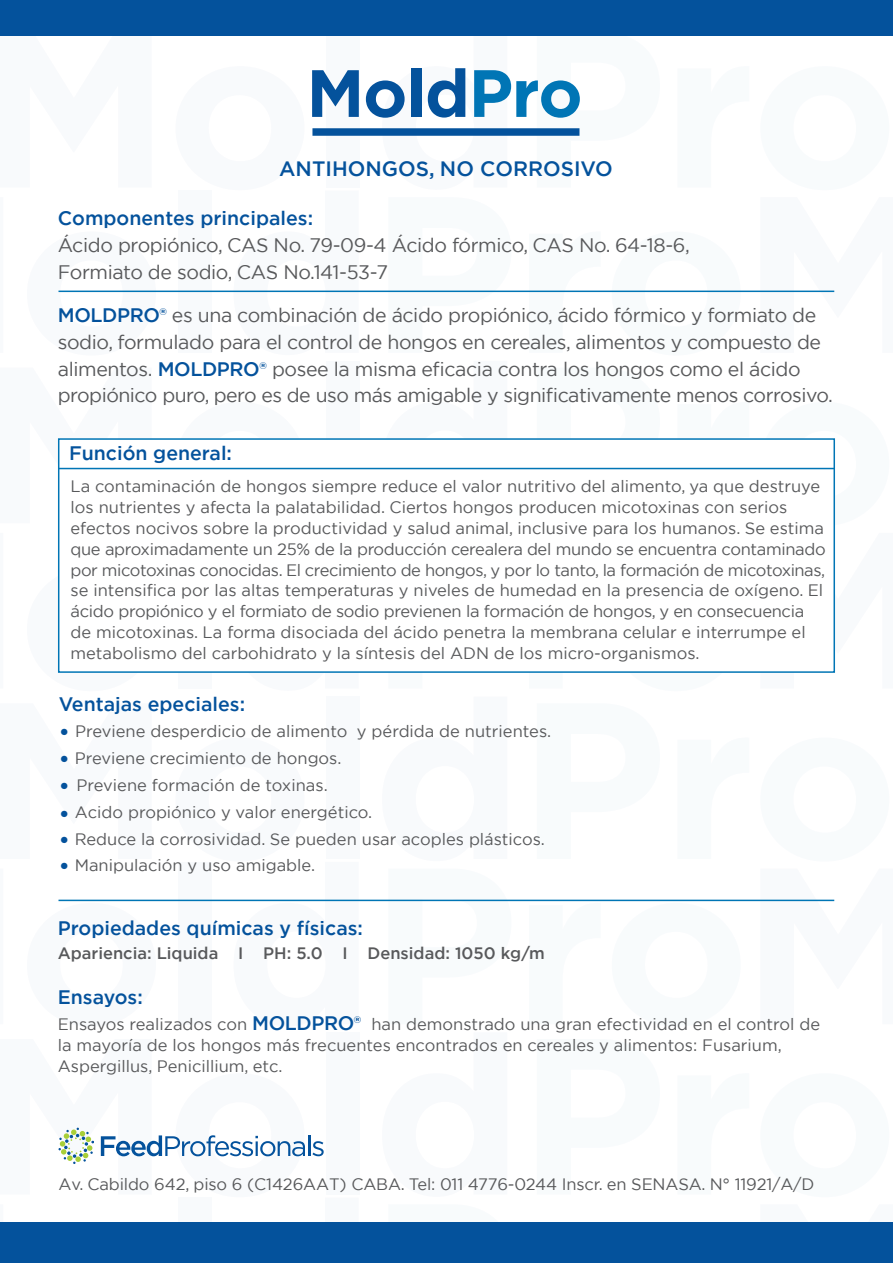
<style>
.page{position:relative;width:893px;height:1263px;background:#fff}
.page>*{position:absolute;margin:0;border:0;box-sizing:border-box;transform-origin:0 0}
.t1{font:500 20.7px "Gotham";color:#04529c}
.t2{font:19.5px/26.8px "Gotham";letter-spacing:-.02em;color:#58595b}
.t3{font:500 19.5px "Gotham";color:#04529c}
.t4{font:16.5px/20.9px "Gotham";color:#58595b}
.t5{font:500 16.5px "Gotham";color:#58595b}
.s1{font-weight:500;color:#04529c}
.s2{font-weight:500;font-size:22.5px;color:#04529c}
.s3{font-weight:500;font-size:19.5px;color:#04529c}
</style>
<div class="page">
<div style="left:326px;top:32px;width:34px;height:156px;background:#f8fafc"></div>
<svg style="left:58px;top:290px;width:98px;height:3px"></svg>
<svg style="left:388px;top:290px;width:123px;height:3px"></svg>
<svg style="left:529px;top:290px;width:72px;height:3px"></svg>
<svg style="left:612px;top:290px;width:129px;height:3px"></svg>
<svg style="left:760px;top:290px;width:75px;height:3px"></svg>
<div style="left:326px;top:361px;width:34px;height:162px;background:#f8fafc"></div>
<svg style="left:57px;top:576px;width:1px;height:97px"></svg>
<div style="left:326px;top:696px;width:34px;height:163px;background:#f8fafc"></div>
<svg style="left:175px;top:899px;width:184px;height:3px"></svg>
<svg style="left:388px;top:899px;width:123px;height:3px"></svg>
<svg style="left:760px;top:899px;width:75px;height:3px"></svg>
<div style="left:326px;top:1032px;width:34px;height:163px;background:#f8fafc"></div>
<div style="left:0;top:0;width:893px;height:36px;background:#04529c"></div>
<div style="left:0;top:1222px;width:893px;height:41px;background:#04529c"></div>
<svg style="left:175px;top:70px;width:184px;height:223px"></svg>
<svg style="left:366px;top:68px;width:214px;height:68px"></svg>
<div style="left:312px;top:128px;width:267px;height:8px;background:#04529c"></div>
<svg style="left:58px;top:1127px;width:266px;height:37px"></svg>
<div style="left:58px;top:438px;width:777px;height:235px;background:#fff;border:2px solid #0075b5"></div>
<hr style="left:58px;top:468px;width:776px;height:1px;background:#0075b5">
<hr style="left:58px;top:291px;width:776px;height:1px;background:#0075b5">
<hr style="left:58px;top:900px;width:776px;height:1px;background:#0075b5">
<p class="t1" style="left:279px;top:155px;width:335px">ANTIHONGOS, NO CORROSIVO</p>
<p class="t3" style="left:58px;top:206px;width:257px">Componentes principales:</p>
<p class="t2" style="left:58px;top:231px;width:634px">Ácido propiónico, CAS No. 79-09-4 Ácido fórmico, CAS No. 64-18-6,<br>Formiato de sodio, CAS No.141-53-7</p>
<p class="t2" style="left:58px;top:301px;width:776px"><span class="s1">MOLDPRO®</span> es una combinación de ácido propiónico, ácido fórmico y formiato de sodio, formulado para el control de hongos en cereales, alimentos y compuesto de alimentos. <span class="s1">MOLDPRO®</span> posee la misma eficacia contra los hongos como el ácido propiónico puro, pero es de uso más amigable y significativamente menos corrosivo.</p>
<p class="t3" style="left:69px;top:440px;width:165px">Función general:</p>
<p class="t4" style="left:70px;top:476px;width:757px">La contaminación de hongos siempre reduce el valor nutritivo del alimento, ya que destruye los nutrientes y afecta la palatabilidad. Ciertos hongos producen micotoxinas con serios efectos nocivos sobre la productividad y salud animal, inclusive para los humanos. Se estima que aproximadamente un 25% de la producción cerealera del mundo se encuentra contaminado por micotoxinas conocidas. El crecimiento de hongos, y por lo tanto, la formación de micotoxinas, se intensifica por las altas temperaturas y niveles de humedad en la presencia de oxígeno. El ácido propiónico y el formiato de sodio previenen la formación de hongos, y en consecuencia de micotoxinas. La forma disociada del ácido penetra la membrana celular e interrumpe el metabolismo del carbohidrato y la síntesis del ADN de los micro-organismos.</p>
<p class="t3" style="left:59px;top:691px;width:188px">Ventajas epeciales:</p>
<p class="t4" style="left:59px;top:721px;width:494px"><span class="s2">•</span> Previene desperdicio de alimento y pérdida de nutrientes.</p>
<p class="t4" style="left:59px;top:747px;width:284px"><span class="s2">•</span> Previene crecimiento de hongos.</p>
<p class="t4" style="left:59px;top:774px;width:270px"><span class="s2">•</span> Previene formación de toxinas.</p>
<p class="t4" style="left:59px;top:801px;width:315px"><span class="s2">•</span> Acido propiónico y valor energético.</p>
<p class="t4" style="left:59px;top:828px;width:488px"><span class="s2">•</span> Reduce la corrosividad. Se pueden usar acoples plásticos.</p>
<p class="t4" style="left:59px;top:855px;width:258px"><span class="s2">•</span> Manipulación y uso amigable.</p>
<p class="t3" style="left:58px;top:915px;width:307px">Propiedades químicas y físicas:</p>
<p class="t5" style="left:58px;top:942px;width:488px">Apariencia: Liquida I PH: 5.0 I Densidad: 1050 kg/m</p>
<p class="t3" style="left:58px;top:984px;width:87px">Ensayos:</p>
<p class="t4" style="left:58px;top:1014px;width:764px">Ensayos realizados con <span class="s3">MOLDPRO®</span> han demonstrado una gran efectividad en el control de la mayoría de los hongos más frecuentes encontrados en cereales y alimentos: Fusarium,<br>Aspergillus, Penicillium, etc.</p>
<p class="t4" style="left:58px;top:1173px;width:757px">Av. Cabildo 642, piso 6 (C1426AAT) CABA. Tel: 011 4776-0244 Inscr. en SENASA. N° 11921/A/D</p>
</div>
